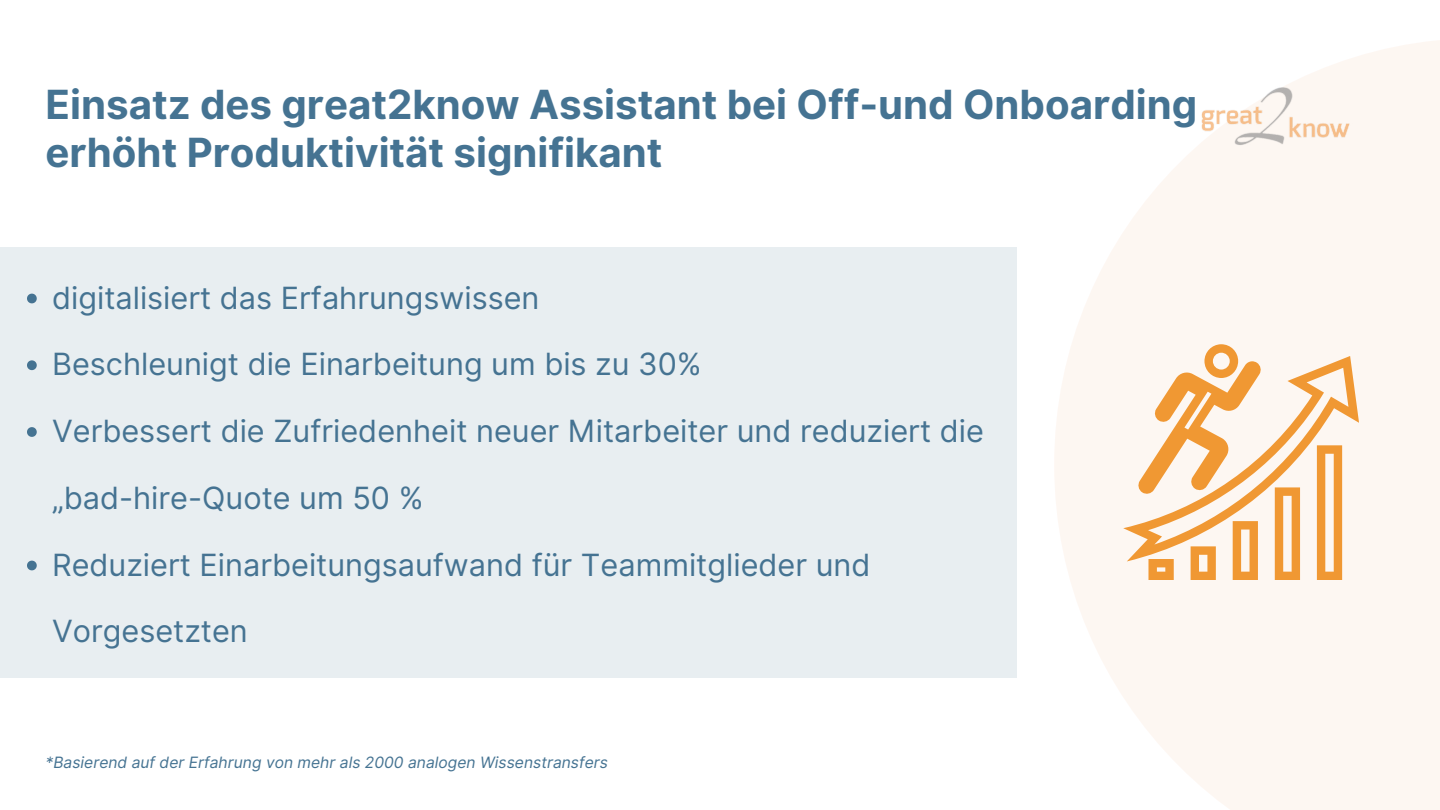
<style>
.page{position:relative;width:1440px;height:810px;background:#fff}
.page>*{position:absolute;margin:0;border:0;box-sizing:border-box;transform-origin:0 0}
.t1{font:700 40.2px/47.2px "Inter";color:#457392}
.t2{font:30.6px/66.7px "Inter";color:#457392}
.t3{font:italic 15.6px "Inter";color:#457392}
</style>
<div class="page">
<div style="left:1054px;top:38px;width:386px;height:772px;background:linear-gradient(to right,#fefcf9,#fdf6f0)"></div>
<img style="left:1201px;top:81px;width:158px;height:68px">
<div style="left:0;top:247px;width:1016px;height:430px;background:#e8eef1"></div>
<svg style="left:1233px;top:561px;width:25px;height:19px"></svg>
<svg style="left:1191px;top:561px;width:25px;height:19px"></svg>
<svg style="left:1317px;top:561px;width:25px;height:19px"></svg>
<svg style="left:1275px;top:561px;width:25px;height:19px"></svg>
<svg style="left:1137px;top:344px;width:125px;height:12px"></svg>
<svg style="left:1123px;top:356px;width:236px;height:205px;fill:#fdf7f2"></svg>
<svg style="left:1148px;top:559px;width:26px;height:21px"></svg>
<svg style="left:27px;top:294px;width:10px;height:9px"></svg>
<svg style="left:27px;top:360px;width:10px;height:10px"></svg>
<svg style="left:27px;top:427px;width:10px;height:10px"></svg>
<svg style="left:27px;top:561px;width:10px;height:9px"></svg>
<h1 class="t1" style="left:46px;top:82px;width:1153px">Einsatz des great2know Assistant bei Off-und Onboarding erhöht Produktivität signifikant</h1>
<p class="t2" style="left:52px;top:264px;width:933px">digitalisiert das Erfahrungswissen<br>Beschleunigt die Einarbeitung um bis zu 30%<br>Verbessert die Zufriedenheit neuer Mitarbeiter und reduziert die „bad-hire-Quote um 50 %<br>Reduziert Einarbeitungsaufwand für Teammitglieder und Vorgesetzten</p>
<p class="t3" style="left:46px;top:751px;width:564px">*Basierend auf der Erfahrung von mehr als 2000 analogen Wissenstransfers</p>
</div>
